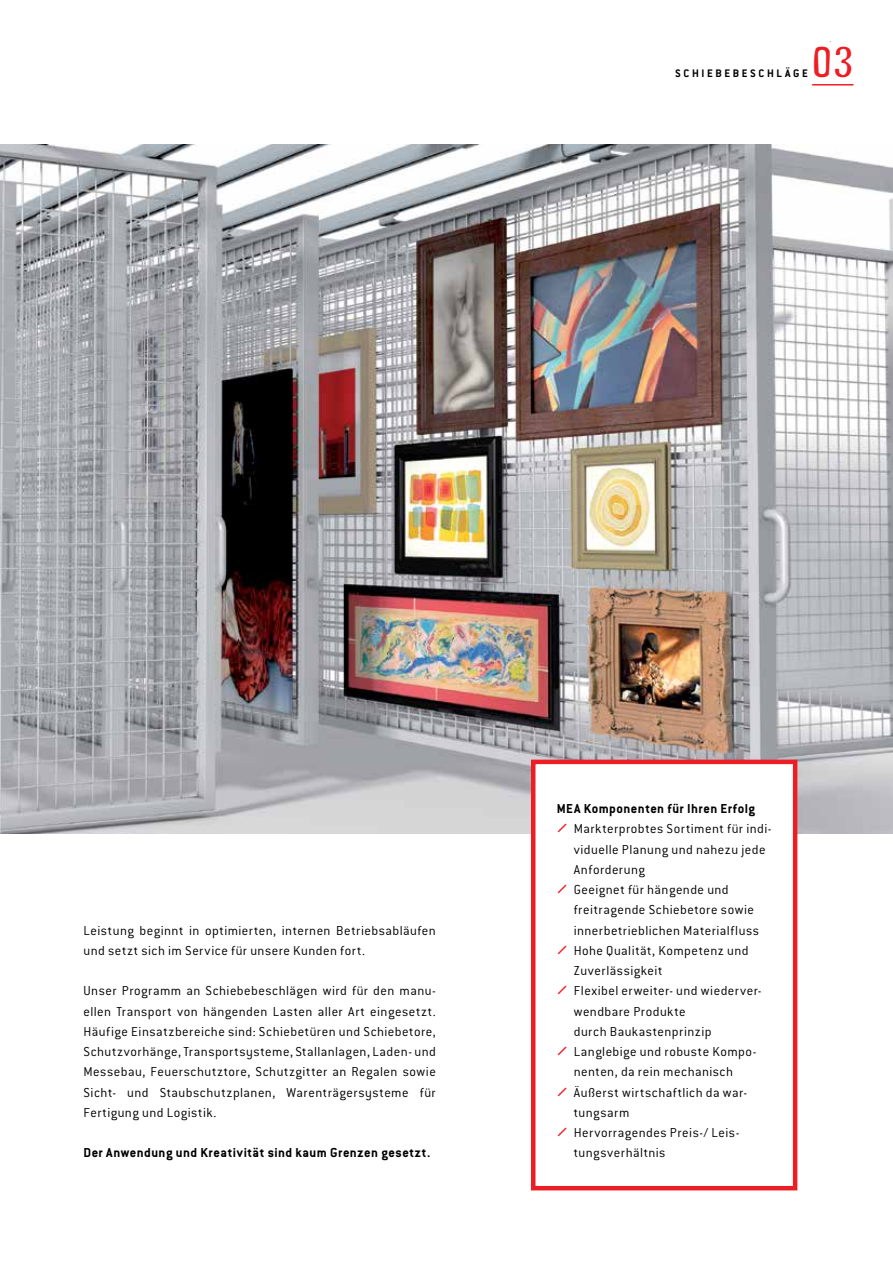
<style>
.page{position:relative;width:893px;height:1263px;background:#fff}
.page>*{position:absolute;margin:0;border:0;box-sizing:border-box;transform-origin:0 0}
.t1{font:500 45px "Gagamond MEA";color:#ed1d24}
.t2{font:300 14.25px/20.2px "Conduit ITC Pro";letter-spacing:.03em;color:#000}
.t3{font:700 14.25px "Conduit ITC Pro";letter-spacing:.04em;color:#000}
.t4{font:700 12px "Conduit ITC Pro";letter-spacing:.22em;color:#000}
</style>
<div class="page">
<img style="left:0;top:145px;width:893px;height:688px">
<div style="left:533px;top:762px;width:262px;height:426px;background:#fff"></div>
<div style="left:531px;top:760px;width:266px;height:430px;border:4px solid #ed1d24"></div>
<hr style="left:812px;top:84px;width:41px;height:2px;background:#ed1d24">
<h1 class="t1" style="left:812px;top:38px;width:43px">03</h1>
<p class="t4" style="left:675px;top:66px;width:134px">Schi ebebeschl äge</p>
<p class="t2" style="left:83px;top:920px;width:354px">Leistung beginnt in optimierten, internen Betriebsabläufen und setzt sich im Service für unsere Kunden fort.</p>
<p class="t2" style="left:83px;top:981px;width:354px;text-align:justify">Unser Programm an Schiebebeschlägen wird für den manu&shy;ellen Transport von hängenden Lasten aller Art eingesetzt.<br>Häufige Einsatzbereiche sind: Schiebetüren und Schiebetore, Schutzvorhänge, Transportsysteme, Stallanlagen, Laden- und Messebau, Feuerschutztore, Schutzgitter an Regalen sowie Sicht- und Staubschutzplanen, Warenträgersysteme für Fertigung und Logistik.</p>
<p class="t3" style="left:83px;top:1144px;width:348px">Der Anwendung und Kreativität sind kaum Grenzen gesetzt.</p>
<p class="t3" style="left:557px;top:800px;width:200px">MEA Komponenten für Ihren Erfolg</p>
<p class="t2" style="left:574px;top:819px;width:199px">Markterprobtes Sortiment für indi&shy;viduelle Planung und nahezu jede<br>Anforderung<br>Geeignet für hängende und freitragende Schiebetore sowie innerbetrieblichen Materialfluss<br>Hohe Qualität, Kompetenz und<br>Zuverlässigkeit<br>Flexibel erweiter- und wiederver&shy;wendbare Produkte<br>durch Baukastenprinzip<br>Langlebige und robuste Kompo&shy;nenten, da rein mechanisch<br>Äußerst wirtschaftlich da war&shy;tungsarm<br>Hervorragendes Preis-/ Leis&shy;tungsverhältnis</p>
</div>
